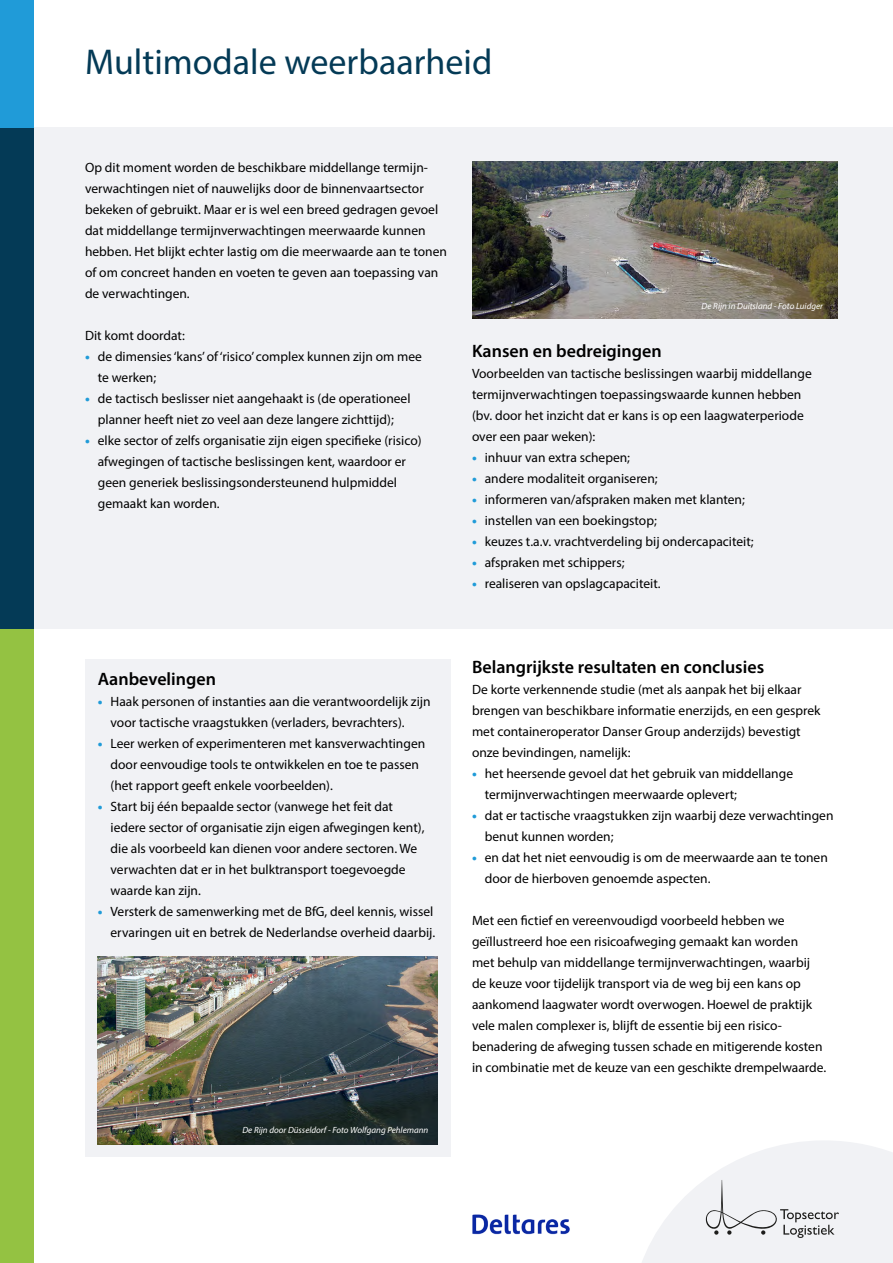
<style>
.page{position:relative;width:893px;height:1263px;background:#fff}
.page>*{position:absolute;margin:0;border:0;box-sizing:border-box;transform-origin:0 0}
.t1{font:36px "Myriad Pro";color:#043a56}
.t2{font:600 18px "Myriad Pro";color:#000}
.t3{font:13.5px/21px "Myriad Pro";color:#000}
.t4{font:italic 9px "Myriad Pro";color:#fff}
.s1{font-weight:700;font-stretch:semi-expanded;color:#209bd8}
</style>
<div class="page">
<div style="left:0;top:128px;width:34px;height:501px;background:#043a56"></div>
<div style="left:0;top:629px;width:34px;height:634px;background:#94c242"></div>
<div style="left:0;top:0;width:34px;height:128px;background:#209bd8"></div>
<div style="left:34px;top:128px;width:859px;height:501px;background:#f1f2f5"></div>
<img style="left:472px;top:1214px;width:98px;height:21px">
<img style="left:472px;top:162px;width:366px;height:157px">
<div style="left:85px;top:659px;width:366px;height:498px;background:#f1f2f5"></div>
<img style="left:98px;top:957px;width:340px;height:188px">
<svg style="left:642px;top:1141px;width:251px;height:122px"></svg>
<h1 class="t1" style="left:85px;top:40px;width:409px">Multimodale weerbaarheid</h1>
<p class="t3" style="left:85px;top:156px;width:363px">Op dit moment worden de beschikbare middellange termijn&shy;verwachtingen niet of nauwelijks door de binnenvaartsector bekeken of gebruikt. Maar er is wel een breed gedragen gevoel dat middellange termijnverwachtingen meerwaarde kunnen hebben. Het blijkt echter lastig om die meerwaarde aan te tonen of om concreet handen en voeten te geven aan toepassing van de verwachtingen.</p>
<p class="t3" style="left:85px;top:324px;width:101px">Dit komt doordat:</p>
<p class="t3" style="left:98px;top:346px;width:326px;text-indent:-13px"><span class="s1">•</span> de dimensies ‘kans’ of ‘risico’ complex kunnen zijn om mee te werken;</p>
<p class="t3" style="left:85px;top:388px;width:327px;text-align:center"><span class="s1">•</span> de tactisch beslisser niet aangehaakt is (de operationeel planner heeft niet zo veel aan deze langere zichttijd);</p>
<p class="t3" style="left:98px;top:430px;width:325px;text-indent:-13px"><span class="s1">•</span> elke sector of zelfs organisatie zijn eigen specifieke (risico) afwegingen of tactische beslissingen kent, waardoor er geen generiek beslissingsondersteunend hulpmiddel gemaakt kan worden.</p>
<p class="t4" style="left:702px;top:300px;width:123px">De Rijn in Duitsland - Foto Luidger</p>
<h2 class="t2" style="left:472px;top:339px;width:191px">Kansen en bedreigingen</h2>
<p class="t3" style="left:472px;top:362px;width:341px">Voorbeelden van tactische beslissingen waarbij middellange termijnverwachtingen toepassingswaarde kunnen hebben (bv. door het inzicht dat er kans is op een laagwaterperiode over een paar weken):</p>
<p class="t3" style="left:472px;top:446px;width:160px"><span class="s1">•</span> inhuur van extra schepen;</p>
<p class="t3" style="left:472px;top:467px;width:187px"><span class="s1">•</span> andere modaliteit organiseren;</p>
<p class="t3" style="left:472px;top:488px;width:274px"><span class="s1">•</span> informeren van/afspraken maken met klanten;</p>
<p class="t3" style="left:472px;top:509px;width:186px"><span class="s1">•</span> instellen van een boekingstop;</p>
<p class="t3" style="left:472px;top:530px;width:283px"><span class="s1">•</span> keuzes t.a.v. vrachtverdeling bij ondercapaciteit;</p>
<p class="t3" style="left:472px;top:551px;width:154px"><span class="s1">•</span> afspraken met schippers;</p>
<p class="t3" style="left:472px;top:572px;width:190px"><span class="s1">•</span> realiseren van opslagcapaciteit.</p>
<h2 class="t2" style="left:98px;top:668px;width:120px">Aanbevelingen</h2>
<p class="t3" style="left:111px;top:691px;width:322px;text-indent:-13px"><span class="s1">•</span> Haak personen of instanties aan die verantwoordelijk zijn voor tactische vraagstukken (verladers, bevrachters).</p>
<p class="t3" style="left:111px;top:733px;width:316px;text-indent:-13px"><span class="s1">•</span> Leer werken of experimenteren met kansverwachtingen door eenvoudige tools te ontwikkelen en toe te passen (het rapport geeft enkele voorbeelden).</p>
<p class="t3" style="left:111px;top:796px;width:315px;text-indent:-13px"><span class="s1">•</span> Start bij één bepaalde sector (vanwege het feit dat iedere sector of organisatie zijn eigen afwegingen kent), die als voorbeeld kan dienen voor andere sectoren. We verwachten dat er in het bulktransport toegevoegde waarde kan zijn.</p>
<p class="t3" style="left:98px;top:901px;width:339px;text-align:right"><span class="s1">•</span> Versterk de samenwerking met de BfG, deel kennis, wissel ervaringen uit en betrek de Nederlandse overheid daarbij.</p>
<p class="t4" style="left:242px;top:1124px;width:187px">De Rijn door Düsseldorf - Foto Wolfgang Pehlemann</p>
<h2 class="t2" style="left:472px;top:655px;width:294px">Belangrijkste resultaten en conclusies</h2>
<p class="t3" style="left:472px;top:678px;width:350px">De korte verkennende studie (met als aanpak het bij elkaar brengen van beschikbare informatie enerzijds, en een gesprek met containeroperator Danser Group anderzijds) bevestigt onze bevindingen, namelijk:</p>
<p class="t3" style="left:485px;top:762px;width:310px;text-indent:-13px"><span class="s1">•</span> het heersende gevoel dat het gebruik van middellange termijnverwachtingen meerwaarde oplevert;</p>
<p class="t3" style="left:485px;top:804px;width:350px;text-indent:-13px"><span class="s1">•</span> dat er tactische vraagstukken zijn waarbij deze verwachtingen benut kunnen worden;</p>
<p class="t3" style="left:485px;top:846px;width:345px;text-indent:-13px"><span class="s1">•</span> en dat het niet eenvoudig is om de meerwaarde aan te tonen door de hierboven genoemde aspecten.</p>
<p class="t3" style="left:472px;top:909px;width:356px">Met een fictief en vereenvoudigd voorbeeld hebben we geïllustreerd hoe een risicoafweging gemaakt kan worden<br>met behulp van middellange termijnverwachtingen, waarbij de keuze voor tijdelijk transport via de weg bij een kans op aankomend laagwater wordt overwogen. Hoewel de praktijk vele malen complexer is, blijft de essentie bij een risico&shy;benadering de afweging tussen schade en mitigerende kosten in combinatie met de keuze van een geschikte drempelwaarde.</p>
</div>
